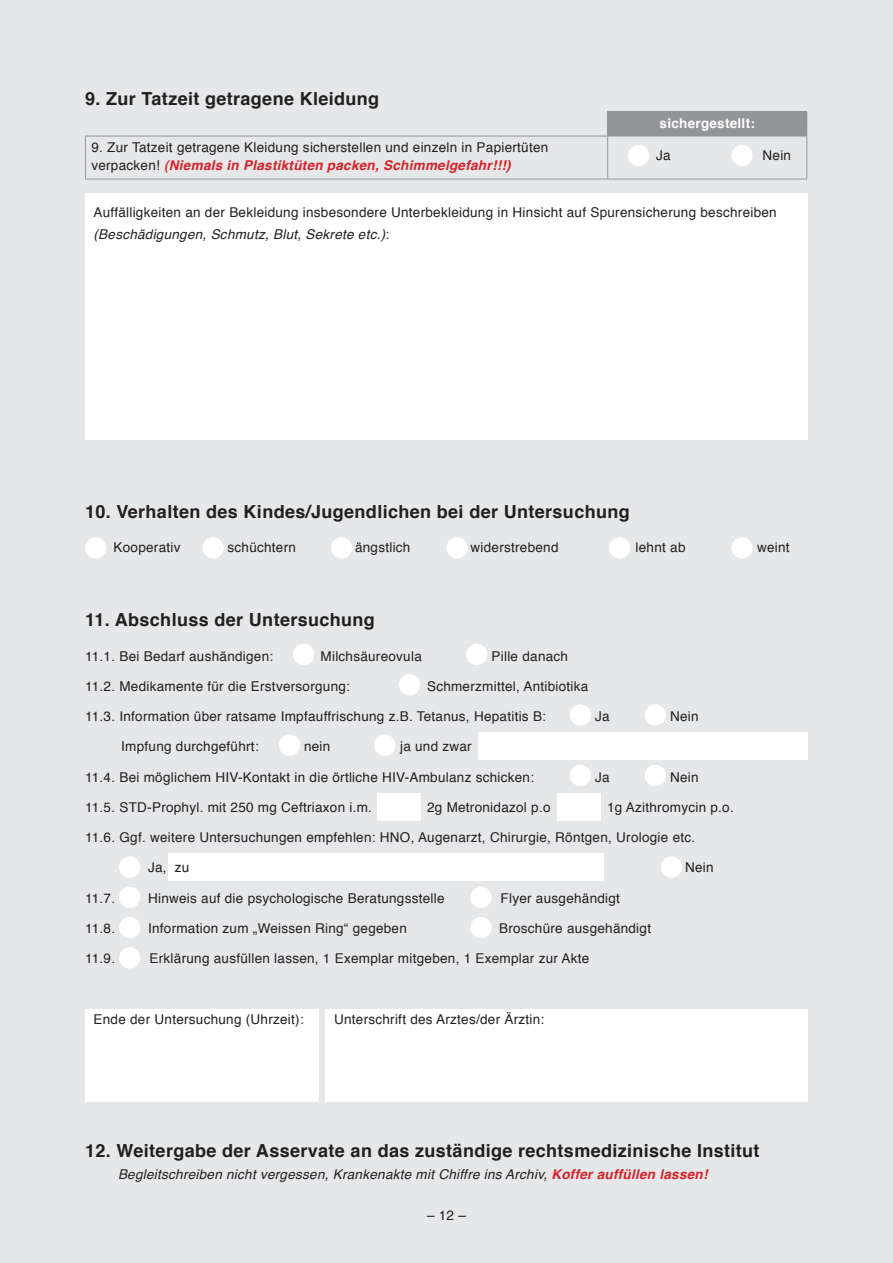
<style>
.page{position:relative;width:893px;height:1263px;background:#e6e7e9}
.page>*{position:absolute;margin:0;border:0;box-sizing:border-box;transform-origin:0 0}
.t1{font:700 18px "Helvetica";letter-spacing:.02em;color:#231f20}
.t2{font:13.5px/18px "Helvetica";letter-spacing:.02em;color:#231f20}
.t3{font:italic 13.5px "Helvetica";letter-spacing:.02em;color:#231f20}
.t4{font:700 13.5px "Helvetica";letter-spacing:.02em;color:#fff}
.s1{font-weight:700;font-style:italic;color:#d1232a}
.s2{font-style:italic}
.s3{font-weight:700;color:#d1232a}
</style>
<div class="page">
<div style="left:168px;top:853px;width:436px;height:28px;background:#fff"></div>
<div style="left:85px;top:1009px;width:234px;height:93px;background:#fff"></div>
<div style="left:326px;top:1009px;width:482px;height:93px;background:#fff"></div>
<div style="left:377px;top:793px;width:44px;height:28px;background:#fff"></div>
<div style="left:557px;top:793px;width:44px;height:28px;background:#fff"></div>
<div style="left:479px;top:732px;width:329px;height:28px;background:#fff"></div>
<div style="left:85px;top:193px;width:723px;height:246px;background:#fff"></div>
<div style="left:608px;top:112px;width:199px;height:24px;background:#939598"></div>
<hr style="left:85px;top:136px;width:523px;height:1px;background:#939598">
<hr style="left:85px;top:136px;width:1px;height:43px;background:#939598">
<hr style="left:607px;top:136px;width:1px;height:43px;background:#939598">
<hr style="left:85px;top:179px;width:523px;height:1px;background:#939598">
<hr style="left:806px;top:136px;width:1px;height:43px;background:#939598">
<hr style="left:608px;top:179px;width:106px;height:1px;background:#939598">
<hr style="left:714px;top:179px;width:93px;height:1px;background:#939598">
<hr style="left:607px;top:111px;width:107px;height:1px;background:#939598">
<svg style="left:607px;top:112px;width:1px;height:24px"></svg>
<hr style="left:714px;top:111px;width:93px;height:1px;background:#939598">
<hr style="left:608px;top:136px;width:106px;height:1px;background:#939598">
<hr style="left:714px;top:136px;width:93px;height:1px;background:#939598">
<div style="left:119px;top:856px;width:21px;height:22px;background:#fff;border-radius:50%"></div>
<div style="left:119px;top:887px;width:21px;height:21px;background:#fff;border-radius:50%"></div>
<div style="left:119px;top:917px;width:21px;height:21px;background:#fff;border-radius:50%"></div>
<div style="left:119px;top:947px;width:21px;height:21px;background:#fff;border-radius:50%"></div>
<div style="left:470px;top:917px;width:22px;height:21px;background:#fff;border-radius:50%"></div>
<div style="left:470px;top:887px;width:22px;height:21px;background:#fff;border-radius:50%"></div>
<div style="left:661px;top:856px;width:21px;height:22px;background:#fff;border-radius:50%"></div>
<div style="left:628px;top:145px;width:21px;height:21px;background:#fff;border-radius:50%"></div>
<div style="left:609px;top:537px;width:21px;height:21px;background:#fff;border-radius:50%"></div>
<div style="left:446px;top:537px;width:22px;height:21px;background:#fff;border-radius:50%"></div>
<div style="left:331px;top:537px;width:21px;height:21px;background:#fff;border-radius:50%"></div>
<div style="left:202px;top:537px;width:22px;height:21px;background:#fff;border-radius:50%"></div>
<div style="left:85px;top:537px;width:21px;height:21px;background:#fff;border-radius:50%"></div>
<div style="left:731px;top:145px;width:22px;height:21px;background:#fff;border-radius:50%"></div>
<div style="left:731px;top:537px;width:22px;height:21px;background:#fff;border-radius:50%"></div>
<div style="left:293px;top:644px;width:21px;height:21px;background:#fff;border-radius:50%"></div>
<div style="left:399px;top:674px;width:21px;height:21px;background:#fff;border-radius:50%"></div>
<div style="left:570px;top:704px;width:21px;height:22px;background:#fff;border-radius:50%"></div>
<div style="left:279px;top:735px;width:21px;height:21px;background:#fff;border-radius:50%"></div>
<div style="left:374px;top:735px;width:21px;height:21px;background:#fff;border-radius:50%"></div>
<div style="left:570px;top:765px;width:21px;height:21px;background:#fff;border-radius:50%"></div>
<div style="left:645px;top:765px;width:21px;height:21px;background:#fff;border-radius:50%"></div>
<div style="left:645px;top:704px;width:21px;height:22px;background:#fff;border-radius:50%"></div>
<div style="left:466px;top:644px;width:21px;height:21px;background:#fff;border-radius:50%"></div>
<h1 class="t1" style="left:85px;top:84px;width:296px">9. Zur Tatzeit getragene Kleidung</h1>
<p class="t4" style="left:660px;top:112px;width:97px">sichergestellt:</p>
<p class="t2" style="left:91px;top:139px;width:458px">9. Zur Tatzeit getragene Kleidung sicherstellen und einzeln in Papiertüten verpacken! <span class="s1">(Niemals in Plastiktüten packen, Schimmelgefahr!!!)</span></p>
<p class="t2" style="left:656px;top:146px;width:16px">Ja</p>
<p class="t2" style="left:762px;top:146px;width:30px">Nein</p>
<p class="t2" style="left:94px;top:202px;width:685px;line-height:21.8px">Auffälligkeiten an der Bekleidung insbesondere Unterbekleidung in Hinsicht auf Spurensicherung beschreiben <span class="s2">(Beschädigungen, Schmutz, Blut, Sekrete etc.)</span>:</p>
<h1 class="t1" style="left:85px;top:497px;width:546px">10. Verhalten des Kindes/Jugendlichen bei der Untersuchung</h1>
<p class="t2" style="left:114px;top:539px;width:68px">Kooperativ</p>
<p class="t2" style="left:228px;top:539px;width:70px">schüchtern</p>
<p class="t2" style="left:355px;top:539px;width:57px">ängstlich</p>
<p class="t2" style="left:471px;top:539px;width:90px">widerstrebend</p>
<p class="t2" style="left:636px;top:539px;width:51px">lehnt ab</p>
<p class="t2" style="left:757px;top:539px;width:34px">weint</p>
<h1 class="t1" style="left:85px;top:605px;width:291px">11. Abschluss der Untersuchung</h1>
<p class="t2" style="left:85px;top:647px;width:190px">11.1. Bei Bedarf aushändigen:</p>
<p class="t2" style="left:321px;top:647px;width:103px">Milchsäureovula</p>
<p class="t2" style="left:492px;top:647px;width:78px">Pille danach</p>
<p class="t2" style="left:85px;top:677px;width:266px">11.2. Medikamente für die Erstversorgung:</p>
<p class="t2" style="left:427px;top:677px;width:163px">Schmerzmittel, Antibiotika</p>
<p class="t2" style="left:85px;top:708px;width:462px">11.3. Information über ratsame Impfauffrischung z.B. Tetanus, Hepatitis B:</p>
<p class="t2" style="left:595px;top:708px;width:16px">Ja</p>
<p class="t2" style="left:670px;top:708px;width:30px">Nein</p>
<p class="t2" style="left:121px;top:738px;width:139px">Impfung durchgeführt:</p>
<p class="t2" style="left:304px;top:738px;width:28px">nein</p>
<p class="t2" style="left:400px;top:738px;width:73px">ja und zwar</p>
<p class="t2" style="left:85px;top:768px;width:451px">11.4. Bei möglichem HIV-Kontakt in die örtliche HIV-Ambulanz schicken:</p>
<p class="t2" style="left:595px;top:768px;width:16px">Ja</p>
<p class="t2" style="left:670px;top:768px;width:30px">Nein</p>
<p class="t2" style="left:85px;top:798px;width:288px">11.5. STD-Prophyl. mit 250 mg Ceftriaxon i.m.</p>
<p class="t2" style="left:427px;top:798px;width:125px">2g Metronidazol p.o</p>
<p class="t2" style="left:607px;top:798px;width:128px">1g Azithromycin p.o.</p>
<p class="t2" style="left:85px;top:829px;width:612px">11.6. Ggf. weitere Untersuchungen empfehlen: HNO, Augenarzt, Chirurgie, Röntgen, Urologie etc.</p>
<p class="t2" style="left:148px;top:859px;width:43px">Ja, zu</p>
<p class="t2" style="left:685px;top:859px;width:30px">Nein</p>
<p class="t2" style="left:85px;top:889px;width:32px">11.7.</p>
<p class="t2" style="left:148px;top:889px;width:298px">Hinweis auf die psychologische Beratungsstelle</p>
<p class="t2" style="left:501px;top:889px;width:121px">Flyer ausgehändigt</p>
<p class="t2" style="left:85px;top:919px;width:32px">11.8.</p>
<p class="t2" style="left:148px;top:919px;width:260px">Information zum „Weissen Ring“ gegeben</p>
<p class="t2" style="left:499px;top:919px;width:153px">Broschüre ausgehändigt</p>
<p class="t2" style="left:85px;top:950px;width:32px">11.9.</p>
<p class="t2" style="left:150px;top:950px;width:441px">Erklärung ausfüllen lassen, 1 Exemplar mitgeben, 1 Exemplar zur Akte</p>
<p class="t2" style="left:94px;top:1010px;width:212px">Ende der Untersuchung (Uhrzeit):</p>
<p class="t2" style="left:334px;top:1010px;width:212px">Unterschrift des Arztes/der Ärztin:</p>
<h1 class="t1" style="left:85px;top:1136px;width:676px">12. Weitergabe der Asservate an das zuständige rechtsmedizinische Institut</h1>
<p class="t3" style="left:118px;top:1163px;width:591px">Begleitschreiben nicht vergessen, Krankenakte mit Chiffre ins Archiv, <span class="s3">Koffer auffüllen lassen!</span></p>
<p class="t2" style="left:427px;top:1207px;width:40px">– 12 –</p>
</div>
